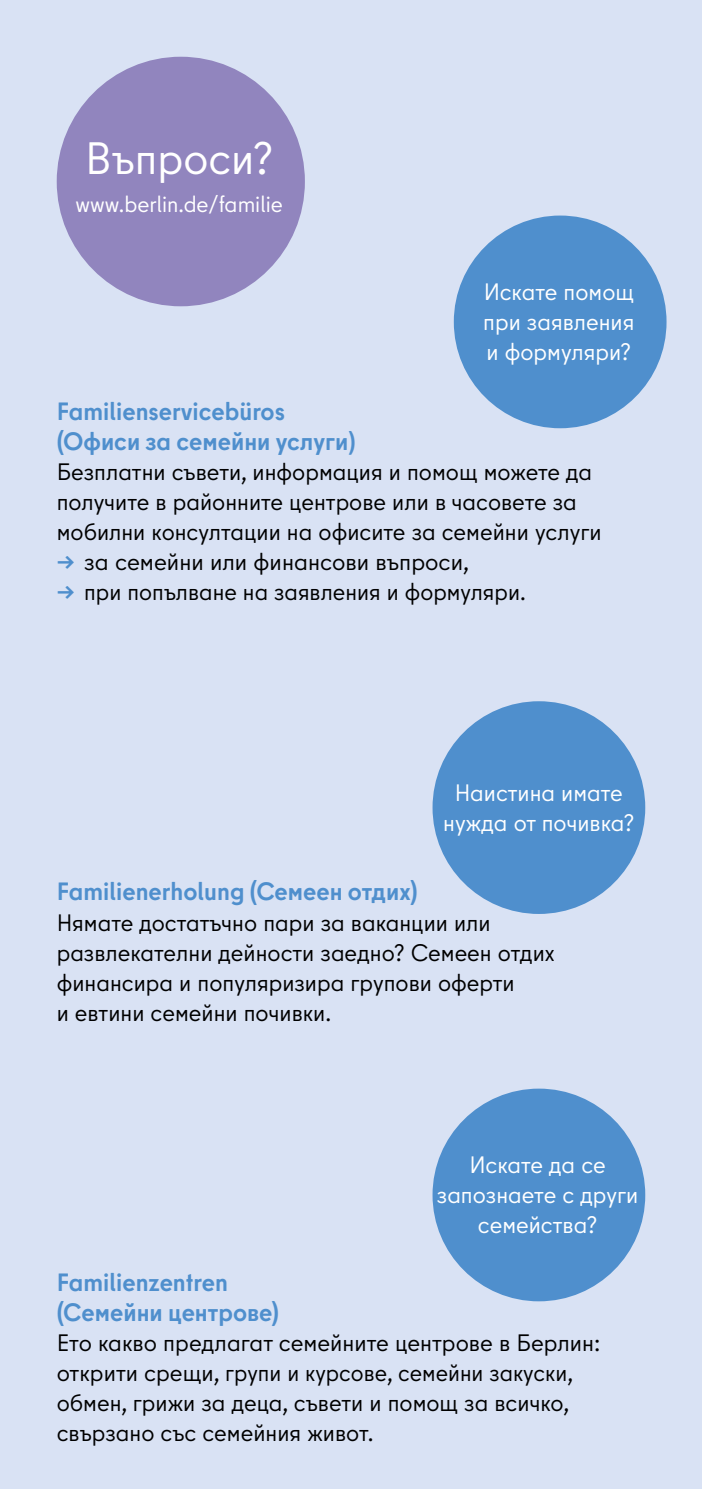
<style>
.page{position:relative;width:702px;height:1489px;background:#fff}
.page>*{position:absolute;margin:0;border:0;box-sizing:border-box;transform-origin:0 0}
.S1{font:45.25px "Berlin Type";color:#fff}
._3a{font:700 25px/30px "Berlin Type";color:#4f8fcd}
.Intro_15_5_pt{font:23.75px/30px "Berlin Type";color:#000}
.Intro_15_5_pt-2{font:23.75px/30px "Berlin Type";color:#fff;text-align:center}
.S1-2{font:22.75px "Berlin Type";color:#fff}
.s1{font-size:23.75px}
.s2{font-weight:700;color:#4f8fcd}
</style>
<div class="page">
<div style="left:0;top:0;width:702px;height:1488px;background:#d9e2f4"></div>
<div style="left:454px;top:215px;width:212px;height:213px;background:#4f8fcd;border-radius:50%"></div>
<div style="left:432px;top:701px;width:213px;height:212px;background:#4f8fcd;border-radius:50%"></div>
<div style="left:432px;top:1088px;width:213px;height:213px;background:#4f8fcd;border-radius:50%"></div>
<div style="left:57px;top:57px;width:248px;height:249px;background:#9185be;border-radius:50%"></div>
<p class="S1" style="left:85px;top:130px;width:190px">Въпроси?</p>
<p class="S1-2" style="left:76px;top:190px;width:209px">www.berlin.de/familie</p>
<p class="Intro_15_5_pt-2" style="left:483px;top:277px;width:153px;text-align:justify">Искате помощ при заявления и формуляри?</p>
<p class="_3a" style="left:57px;top:396px;width:300px">Familienservicebüros (Офиси за семейни услуги<span class="s1">)</span></p>
<p class="Intro_15_5_pt" style="left:57px;top:457px;width:546px">Безплатни съвети, информация и помощ можете да получите в районните центрове или в часовете за мобилни консултации на офисите за семейни услуги</p>
<p class="Intro_15_5_pt" style="left:57px;top:547px;width:414px"><span class="s2">→</span> за семейни или финансови въпроси,</p>
<p class="Intro_15_5_pt" style="left:57px;top:577px;width:470px"><span class="s2">→</span> при попълване на заявления и формуляри.</p>
<p class="Intro_15_5_pt-2" style="left:443px;top:777px;width:193px">Наистина имате нужда от почивка?</p>
<p class="_3a" style="left:57px;top:876px;width:362px">Familienerholung (Семеен отдих)</p>
<p class="Intro_15_5_pt" style="left:57px;top:907px;width:499px">Нямате достатъчно пари за ваканции или развлекателни дейности заедно? Семеен отдих финансира и популяризира групови оферти<br>и евтини семейни почивки.</p>
<p class="Intro_15_5_pt-2" style="left:437px;top:1150px;width:203px">Искате да се запознаете с други семейства?</p>
<p class="_3a" style="left:57px;top:1266px;width:224px">Familienzentren (Семейни центрове)</p>
<p class="Intro_15_5_pt" style="left:57px;top:1327px;width:545px">Ето какво предлагат семейните центрове в Берлин: открити срещи, групи и курсове, семейни закуски, обмен, грижи за деца, съвети и помощ за всичко, свързано със семейния живот.</p>
</div>
